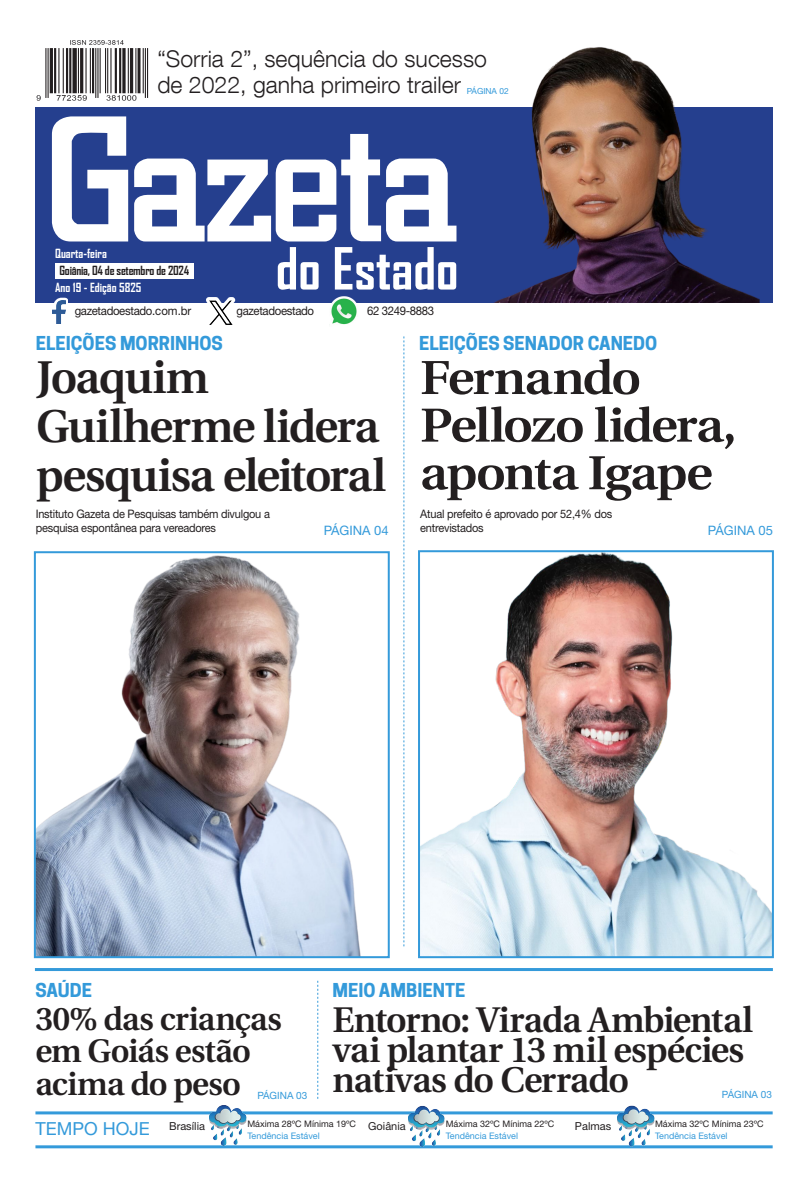
<style>
.page{position:relative;width:808px;height:1191px;background:#fff}
.page>*{position:absolute;margin:0;border:0;box-sizing:border-box;transform-origin:0 0}
.t1{font:700 55.6px "Agency FB";color:#fff}
.Manchete{font:600 47.6px/47.6px "Utopia";letter-spacing:-.035em;color:#231f20;scale:1.08 1}
.Manchete-2{font:600 45.8px/48.9px "Utopia";letter-spacing:-.035em;color:#231f20}
.Manchete-3{font:600 35.6px/30px "Utopia";letter-spacing:-.025em;color:#231f20}
.Manchete-4{font:600 32.5px/32.5px "Utopia";letter-spacing:-.025em;color:#231f20}
.t2{font:300 23px/26.5px "Helvetica Neue LT Com";color:#231f20}
.Retranca{font:700 18px "Cooper Hewitt";color:#349ada}
.Retranca-2{font:18px "Helvetica Neue LT Std";color:#349ada}
.Retranca-3{font:13px "Helvetica Neue LT Std";color:#349ada}
.t3{font:700 12.1px "Agency FB";color:#fff}
.t4{font:700 12.1px "Agency FB";letter-spacing:-.02em;color:#231f20}
.t5{font:12px "Helvetica Neue LT Std";letter-spacing:-.03em;color:#231f20;scale:.95 1}
.Legenda{font:11.7px/14px "Helvetica Neue LT Std";letter-spacing:-.02em;color:#231f20;scale:.94 1}
.Legenda-2{font:11px "Helvetica Neue LT Std";color:#231f20}
.Retranca-4{font:10px "Helvetica Neue LT Std";color:#349ada}
.Legenda-3{font:9px "Helvetica Neue LT Std";color:#231f20}
.Legenda-4{font:9px "Helvetica Neue LT Std";color:#349ada}
.Retranca-5{font:8.4px "Helvetica Neue LT Std";color:#349ada}
</style>
<div class="page">
<div style="left:35px;top:107px;width:737px;height:196px;background:#253f8e"></div>
<svg style="left:52px;top:116px;width:76px;height:125px"></svg>
<svg style="left:134px;top:134px;width:289px;height:107px"></svg>
<div style="left:55px;top:263px;width:138px;height:16px;background:#fff"></div>
<svg style="left:56px;top:297px;width:12px;height:17px"></svg>
<img style="left:52px;top:300px;width:13px;height:24px">
<img style="left:36px;top:40px;width:112px;height:61px">
<img style="left:329px;top:296px;width:28px;height:29px">
<img style="left:423px;top:47px;width:350px;height:256px">
<div style="left:206px;top:297px;width:30px;height:31px;background:#fff"></div>
<img style="left:206px;top:299px;width:28px;height:26px">
<div style="left:152px;top:43px;width:341px;height:62px;background:#fff"></div>
<hr style="left:35px;top:1111px;width:738px;height:3px;background:#349ada">
<hr style="left:35px;top:1145px;width:738px;height:3px;background:#349ada">
<img style="left:408px;top:1106px;width:38px;height:41px">
<img style="left:210px;top:1106px;width:37px;height:40px">
<img style="left:617px;top:1106px;width:38px;height:40px">
<hr style="left:35px;top:968px;width:738px;height:3px;background:#349ada">
<img style="left:37px;top:555px;width:324px;height:400px">
<div style="left:34px;top:551px;width:356px;height:407px;border:2px solid #349ada"></div>
<img style="left:421px;top:553px;width:350px;height:402px">
<div style="left:418px;top:550px;width:356px;height:408px;border:2px solid #349ada"></div>
<svg style="left:317px;top:980px;width:1px;height:118px"></svg>
<svg style="left:404px;top:336px;width:1px;height:610px"></svg>
<p class="t2" style="left:157px;top:45px;width:331px">“Sorria 2”, sequência do sucesso de 2022, ganha primeiro trailer</p>
<p class="Retranca-5" style="left:467px;top:86px;width:43px">PÁGINA 02</p>
<p class="t3" style="left:55px;top:246px;width:53px">Quarta-feira</p>
<p class="t4" style="left:60px;top:263px;width:131px">Goiânia, 04 de setembro de 2024</p>
<p class="t3" style="left:55px;top:280px;width:88px">Ano 19 - Edição 5825</p>
<p class="t1" style="left:276px;top:234px;width:184px">do Estado</p>
<p class="t5" style="left:75px;top:304px;width:124px">gazetadoestado.com.br</p>
<p class="t5" style="left:236px;top:304px;width:83px">gazetadoestado</p>
<p class="t5" style="left:367px;top:303px;width:72px">62 3249-8883</p>
<p class="Retranca" style="left:36px;top:332px;width:189px">ELEIÇÕES MORRINHOS</p>
<p class="Retranca" style="left:419px;top:332px;width:240px">ELEIÇÕES SENADOR CANEDO</p>
<p class="Manchete-2" style="left:36px;top:353px;width:352px">Joaquim<br>Guilherme lidera pesquisa eleitoral</p>
<p class="Manchete" style="left:420px;top:354px;width:295px">Fernando<br>Pellozo lidera, aponta Igape</p>
<p class="Legenda" style="left:36px;top:506px;width:251px">Instituto Gazeta de Pesquisas também divulgou a pesquisa espontânea para vereadores</p>
<p class="Legenda" style="left:420px;top:506px;width:206px">Atual prefeito é aprovado por 52,4% dos entrevistados</p>
<p class="Retranca-3" style="left:324px;top:522px;width:66px">PÁGINA 04</p>
<p class="Retranca-3" style="left:708px;top:522px;width:67px">PÁGINA 05</p>
<p class="Retranca" style="left:35px;top:979px;width:58px">SAÚDE</p>
<p class="Retranca" style="left:332px;top:979px;width:135px">MEIO AMBIENTE</p>
<p class="Manchete-4" style="left:35px;top:1003px;width:248px">30% das crianças em Goiás estão acima do peso</p>
<p class="Manchete-3" style="left:332px;top:1005px;width:422px">Entorno: Virada Ambiental vai plantar 13 mil espécies nativas do Cerrado</p>
<p class="Retranca-4" style="left:257px;top:1089px;width:51px">PÁGINA 03</p>
<p class="Retranca-4" style="left:722px;top:1088px;width:51px">PÁGINA 03</p>
<p class="Retranca-2" style="left:35px;top:1117px;width:116px">TEMPO HOJE</p>
<p class="Legenda-2" style="left:169px;top:1119px;width:37px">Brasília</p>
<p class="Legenda-3" style="left:247px;top:1118px;width:110px">Máxima 28ºC Mínima 19ºC</p>
<p class="Legenda-2" style="left:368px;top:1119px;width:39px">Goiânia</p>
<p class="Legenda-2" style="left:575px;top:1119px;width:38px">Palmas</p>
<p class="Legenda-4" style="left:247px;top:1130px;width:74px">Tendência Estável</p>
<p class="Legenda-3" style="left:446px;top:1118px;width:110px">Máxima 32ºC Mínima 22ºC</p>
<p class="Legenda-4" style="left:446px;top:1130px;width:74px">Tendência Estável</p>
<p class="Legenda-3" style="left:655px;top:1118px;width:110px">Máxima 32ºC Mínima 23ºC</p>
<p class="Legenda-4" style="left:655px;top:1130px;width:74px">Tendência Estável</p>
</div>
